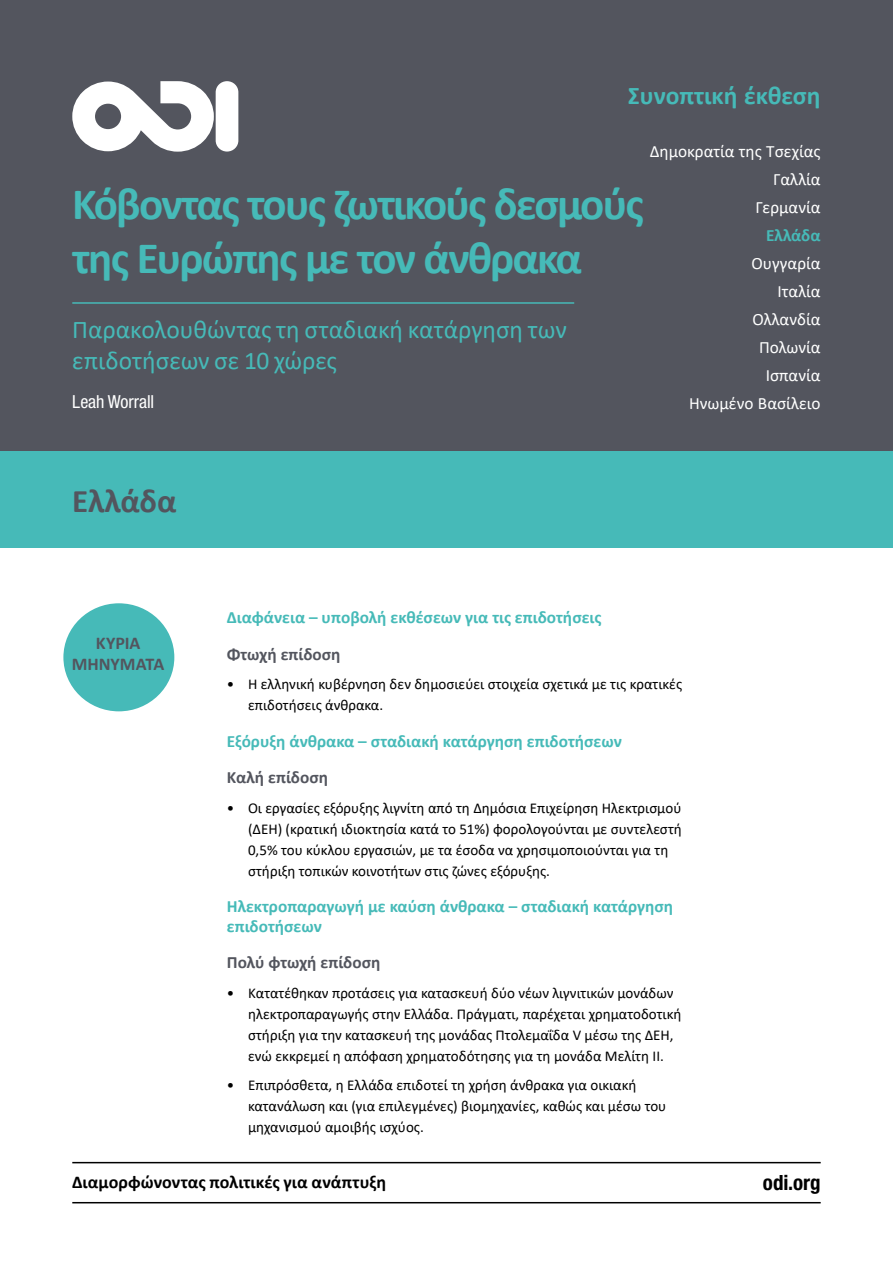
<style>
.page{position:relative;width:893px;height:1263px;background:#fff}
.page>*{position:absolute;margin:0;border:0;box-sizing:border-box;transform-origin:0 0}
.t1{font:700 45px/54px "Calibri";letter-spacing:-.04em;color:#46bab8}
.t2{font:700 33px "Calibri";color:#53555e}
.t3{font:25.5px/30.6px "Calibri";color:#46bab8}
.t4{font:700 25.5px "Calibri";color:#46bab8}
.t5{font:700 condensed 21px "Helvetica Neue LT Std";color:#000}
.t6{font:700 18px "Calibri";letter-spacing:.005em;color:#000}
.t7{font:700 18px/21px "Calibri";color:#53555e;text-align:center}
.t8{font:condensed 18px "Helvetica Neue LT Std";letter-spacing:-.005em;color:#fff}
.t9{font:700 17.25px/19.5px "Calibri";color:#46bab8}
.t10{font:17.25px/28px "Calibri";color:#fff;text-align:right}
.t11{font:700 17.25px "Calibri";color:#53555e}
.t12{font:15px/21px "Calibri";color:#000}
</style>
<div class="page">
<div style="left:0;top:0;width:893px;height:451px;background:#53555e"></div>
<svg style="left:72px;top:81px;width:142px;height:71px"></svg>
<div style="left:216px;top:81px;width:22px;height:71px;background:#fff;border-radius:11px"></div>
<hr style="left:72px;top:302px;width:502px;height:2px;background:#46bab8">
<div style="left:0;top:451px;width:893px;height:97px;background:#46bab8"></div>
<hr style="left:72px;top:1202px;width:749px;height:1px;background:#000">
<hr style="left:72px;top:1162px;width:749px;height:1px;background:#000">
<div style="left:63px;top:603px;width:111px;height:108px;background:#46bab8;border-radius:50%"></div>
<h3 class="t4" style="left:628px;top:77px;width:194px">Συνοπτική έκθεση</h3>
<p class="t10" style="left:650px;top:137px;width:172px">Δημοκρατία της Τσεχίας<br>Γαλλία<br>Γερμανία</p>
<p class="t9" style="left:766px;top:225px;width:56px">Ελλάδα</p>
<p class="t10" style="left:689px;top:249px;width:133px">Ουγγαρία<br>Ιταλία<br>Ολλανδία<br>Πολωνία<br>Ισπανία<br>Ηνωμένο Βασίλειο</p>
<h1 class="t1" style="left:72px;top:177px;width:573px">Κόβοντας τους ζωτικούς δεσμούς της Ευρώπης με τον άνθρακα</h1>
<h3 class="t3" style="left:72px;top:313px;width:496px">Παρακολουθώντας τη σταδιακή κατάργηση των επιδοτήσεων σε 10 χώρες</h3>
<p class="t8" style="left:72px;top:391px;width:83px">Leah Worrall</p>
<h2 class="t2" style="left:72px;top:478px;width:106px">Ελλάδα</h2>
<p class="t7" style="left:72px;top:632px;width:94px">ΚΥΡΙΑ<br>ΜΗΝΥΜΑΤΑ</p>
<p class="t9" style="left:227px;top:607px;width:376px">Διαφάνεια – υποβολή εκθέσεων για τις επιδοτήσεις</p>
<p class="t11" style="left:227px;top:642px;width:115px">Φτωχή επίδοση</p>
<p class="t12" style="left:248px;top:673px;width:436px;text-indent:-21px">• Η ελληνική κυβέρνηση δεν δημοσιεύει στοιχεία σχετικά με τις κρατικές επιδοτήσεις άνθρακα.</p>
<p class="t9" style="left:227px;top:731px;width:397px">Εξόρυξη άνθρακα – σταδιακή κατάργηση επιδοτήσεων</p>
<p class="t11" style="left:227px;top:765px;width:103px">Καλή επίδοση</p>
<p class="t12" style="left:248px;top:797px;width:435px;text-indent:-21px">• Οι εργασίες εξόρυξης λιγνίτη από τη Δημόσια Επιχείρηση Ηλεκτρισμού (ΔΕΗ) (κρατική ιδιοκτησία κατά το 51%) φορολογούνται με συντελεστή 0,5% του κύκλου εργασιών, με τα έσοδα να χρησιμοποιούνται για τη στήριξη τοπικών κοινοτήτων στις ζώνες εξόρυξης.</p>
<p class="t9" style="left:227px;top:896px;width:448px">Ηλεκτροπαραγωγή με καύση άνθρακα – σταδιακή κατάργηση επιδοτήσεων</p>
<p class="t11" style="left:227px;top:950px;width:155px">Πολύ φτωχή επίδοση</p>
<p class="t12" style="left:248px;top:982px;width:435px;text-indent:-21px">• Κατατέθηκαν προτάσεις για κατασκευή δύο νέων λιγνιτικών μονάδων ηλεκτροπαραγωγής στην Ελλάδα. Πράγματι, παρέχεται χρηματοδοτική στήριξη για την κατασκευή της μονάδας Πτολεμαΐδα V μέσω της ΔΕΗ, ενώ εκκρεμεί η απόφαση χρηματοδότησης για τη μονάδα Μελίτη II.</p>
<p class="t12" style="left:248px;top:1074px;width:420px;text-indent:-21px">• Επιπρόσθετα, η Ελλάδα επιδοτεί τη χρήση άνθρακα για οικιακή κατανάλωση και (για επιλεγμένες) βιομηχανίες, καθώς και μέσω του μηχανισμού αμοιβής ισχύος.</p>
<p class="t6" style="left:72px;top:1170px;width:315px">Διαμορφώνοντας πολιτικές για ανάπτυξη</p>
<h3 class="t5" style="left:763px;top:1170px;width:59px">odi.org</h3>
</div>
